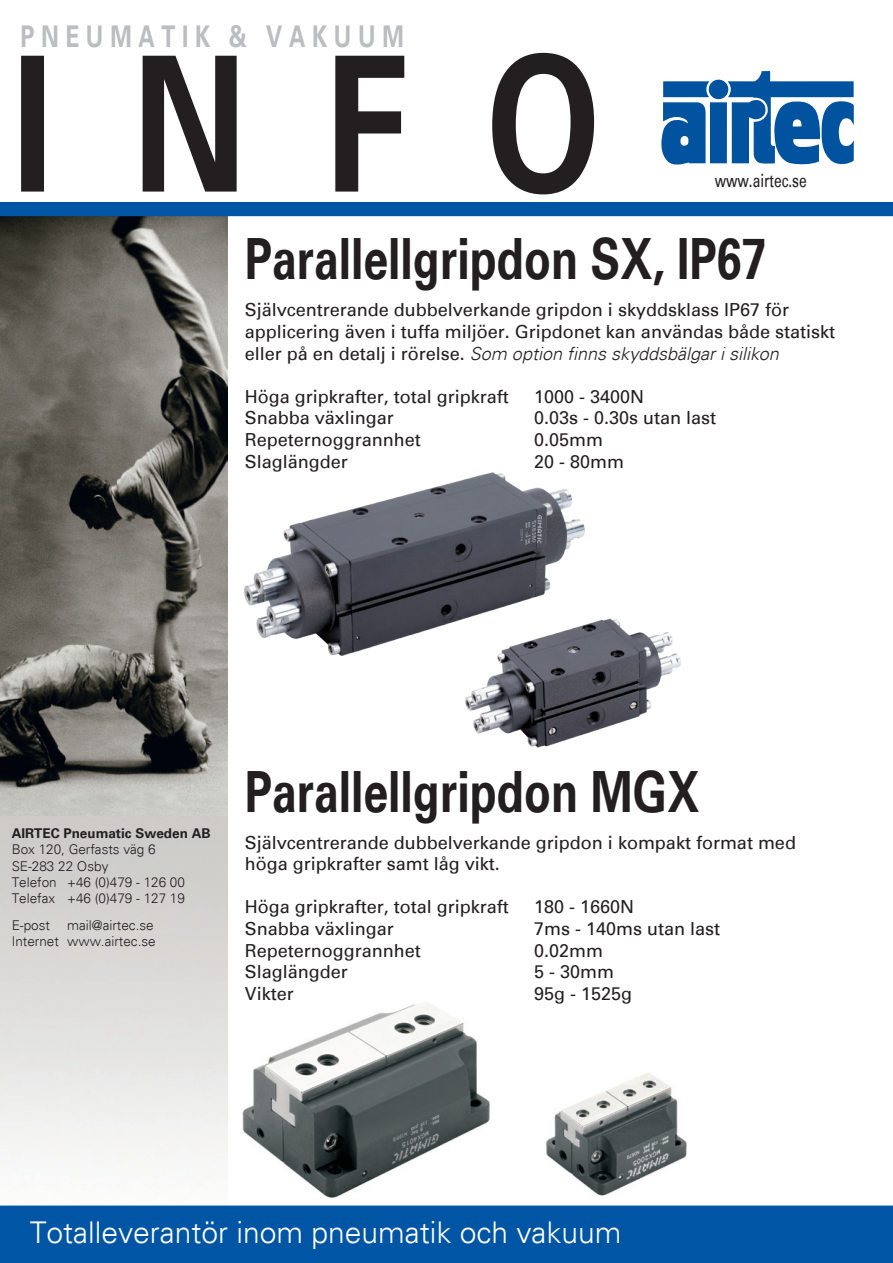
<style>
.page{position:relative;width:893px;height:1263px;background:#fff}
.page>*{position:absolute;margin:0;border:0;box-sizing:border-box;transform-origin:0 0}
.t1{font:700 189px "Univers";color:#231f20;scale:.78 1}
.t2{font:700 57px "Univers";color:#231f20;scale:.78 1}
.t3{font:300 30px "Univers";color:#fff}
.t4{font:700 30px "Univers";letter-spacing:.29em;color:#bcbdc0;scale:.76 1}
.t5{font:18px/21.6px "Univers";color:#231f20}
.t6{font:18px "Univers";color:#231f20;scale:.76 1}
.t7{font:300 13.5px "Univers";color:#231f20}
.t8{font:700 13.5px "Univers";color:#231f20}
.s1{font-family:"Univers LT";font-weight:300;font-style:italic}
</style>
<div class="page">
<img style="left:242px;top:1002px;width:248px;height:196px">
<img style="left:0;top:216px;width:228px;height:944px">
<div style="left:0;top:202px;width:893px;height:14px;background:#0155a5"></div>
<div style="left:0;top:1205px;width:893px;height:58px;background:#0155a5"></div>
<div style="left:709px;top:80px;width:19px;height:19px;background:#0153a0;border-radius:50%"></div>
<svg style="left:728px;top:71px;width:126px;height:94px"></svg>
<div style="left:710px;top:102px;width:17px;height:61px;background:#0153a0"></div>
<svg style="left:661px;top:81px;width:48px;height:84px"></svg>
<img style="left:546px;top:1073px;width:141px;height:123px">
<img style="left:244px;top:472px;width:437px;height:276px">
<p class="t4" style="left:21px;top:19px;width:506px">PNEUMATIK &amp; VAKUUM</p>
<p class="t1" style="left:12px;top:13px;width:756px">INFO</p>
<p class="t6" style="left:715px;top:170px;width:123px">www.airtec.se</p>
<p class="t2" style="left:245px;top:225px;width:670px">Parallellgripdon SX, IP67</p>
<p class="t5" style="left:245px;top:299px;width:592px">Självcentrerande dubbelverkande gripdon i skyddsklass IP67 för applicering även i tuffa miljöer. Gripdonet kan användas både statiskt eller på en detalj i rörelse. <span class="s1">Som option finns skyddsbälgar i silikon</span></p>
<p class="t5" style="left:245px;top:386px;width:266px">Höga gripkrafter, total gripkraft</p>
<p class="t5" style="left:534px;top:386px;width:112px">1000 - 3400N</p>
<p class="t5" style="left:245px;top:407px;width:151px">Snabba växlingar</p>
<p class="t5" style="left:534px;top:407px;width:184px">0.03s - 0.30s utan last</p>
<p class="t5" style="left:245px;top:429px;width:178px">Repeternoggrannhet</p>
<p class="t5" style="left:534px;top:429px;width:71px">0.05mm</p>
<p class="t5" style="left:245px;top:451px;width:105px">Slaglängder</p>
<p class="t5" style="left:534px;top:451px;width:92px">20 - 80mm</p>
<p class="t8" style="left:12px;top:825px;width:200px">AIRTEC Pneumatic Sweden AB</p>
<p class="t7" style="left:12px;top:841px;width:146px">Box 120, Gerfasts väg 6</p>
<p class="t7" style="left:12px;top:858px;width:98px">SE-283 22 Osby</p>
<p class="t7" style="left:12px;top:874px;width:175px">Telefon +46 (0)479 - 126 00</p>
<p class="t7" style="left:12px;top:890px;width:175px">Telefax +46 (0)479 - 127 19</p>
<p class="t7" style="left:12px;top:917px;width:40px">E-post</p>
<p class="t7" style="left:67px;top:917px;width:88px">mail@airtec.se</p>
<p class="t7" style="left:12px;top:933px;width:145px">Internet www.airtec.se</p>
<p class="t2" style="left:245px;top:758px;width:584px">Parallellgripdon MGX</p>
<p class="t5" style="left:245px;top:832px;width:553px">Självcentrerande dubbelverkande gripdon i kompakt format med höga gripkrafter samt låg vikt.</p>
<p class="t5" style="left:245px;top:896px;width:266px">Höga gripkrafter, total gripkraft</p>
<p class="t5" style="left:534px;top:896px;width:102px">180 - 1660N</p>
<p class="t5" style="left:245px;top:918px;width:151px">Snabba växlingar</p>
<p class="t5" style="left:534px;top:918px;width:188px">7ms - 140ms utan last</p>
<p class="t5" style="left:245px;top:940px;width:178px">Repeternoggrannhet</p>
<p class="t5" style="left:534px;top:940px;width:71px">0.02mm</p>
<p class="t5" style="left:245px;top:961px;width:105px">Slaglängder</p>
<p class="t5" style="left:534px;top:961px;width:82px">5 - 30mm</p>
<p class="t5" style="left:245px;top:983px;width:51px">Vikter</p>
<p class="t5" style="left:534px;top:983px;width:100px">95g - 1525g</p>
<p class="t3" style="left:30px;top:1214px;width:593px">Totalleverantör inom pneumatik och vakuum</p>
</div>
